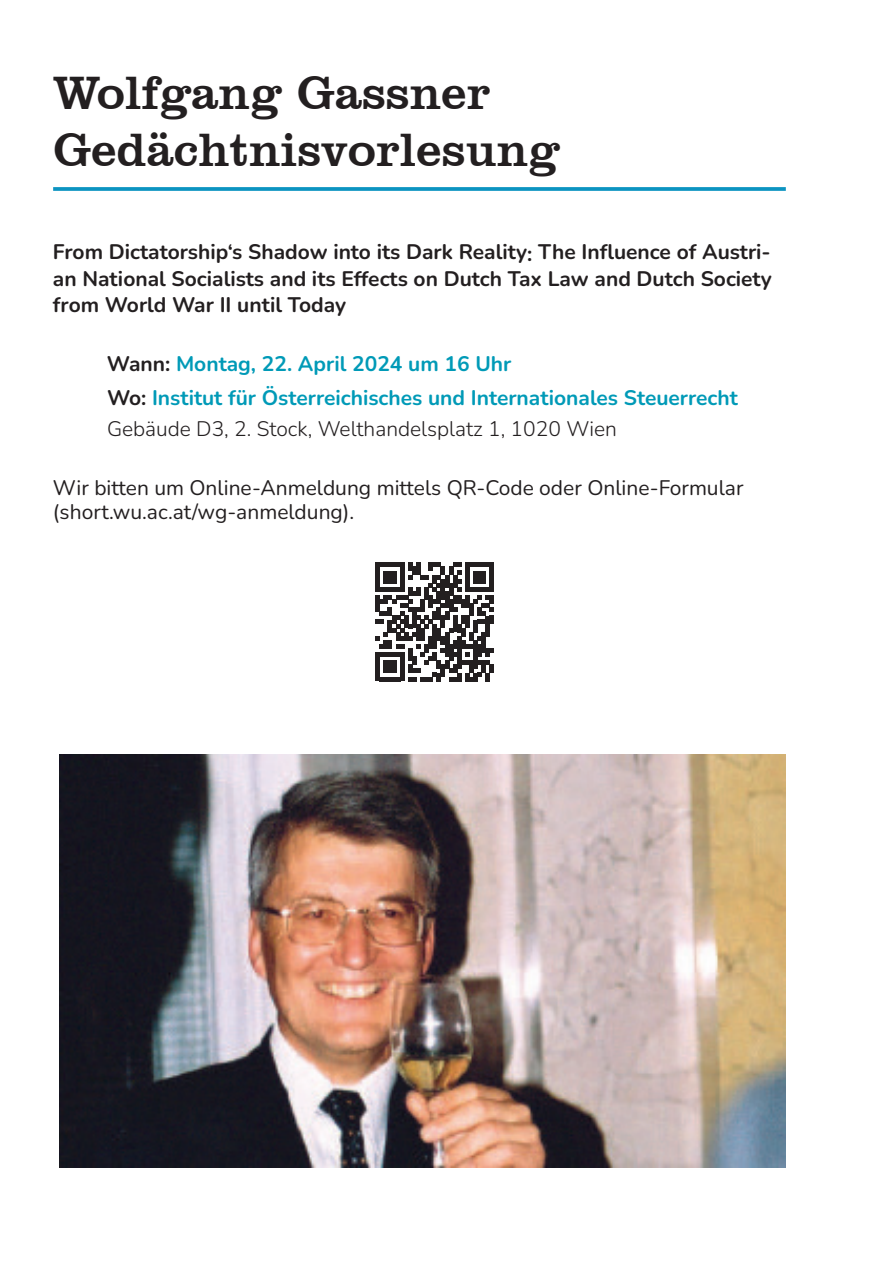
<style>
.page{position:relative;width:893px;height:1263px;background:#fff}
.page>*{position:absolute;margin:0;border:0;box-sizing:border-box;transform-origin:0 0}
.t1{font:48px "Clarendon BT";color:#231f20}
.t2{font:700 21px "Nunito";color:#231f20}
.t3{font:700 21px "Nunito";color:#009ab7}
.t4{font:21px "Nunito";color:#231f20}
.t5{font:300 21px "Nunito";color:#231f20}
.s1{color:#231f20}
</style>
<div class="page">
<svg style="left:53px;top:187px;width:733px;height:4px;background:#1a9ac4"></svg>
<img style="left:59px;top:754px;width:727px;height:413px">
<svg style="left:376px;top:563px;width:118px;height:118px"></svg>
<p class="t1" style="left:53px;top:63px;width:439px">Wolfgang Gassner</p>
<p class="t1" style="left:53px;top:120px;width:508px">Gedächtnisvorlesung</p>
<p class="t2" style="left:53px;top:238px;width:719px">From Dictatorship‘s Shadow into its Dark Reality: The Influence of Austri-</p>
<p class="t2" style="left:53px;top:264px;width:720px">an National Socialists and its Effects on Dutch Tax Law and Dutch Society</p>
<p class="t2" style="left:53px;top:291px;width:295px">from World War II until Today</p>
<p class="t3" style="left:107px;top:350px;width:406px"><span class="s1">Wann:</span> Montag, 22. April 2024 um 16 Uhr</p>
<p class="t3" style="left:107px;top:384px;width:632px"><span class="s1">Wo:</span> Institut für Österreichisches und Internationales Steuerrecht</p>
<p class="t5" style="left:107px;top:415px;width:512px">Gebäude D3, 2. Stock, Welthandelsplatz 1, 1020 Wien</p>
<p class="t4" style="left:53px;top:474px;width:692px">Wir bitten um Online-Anmeldung mittels QR-Code oder Online-Formular</p>
<p class="t4" style="left:53px;top:498px;width:303px">(short.wu.ac.at/wg-anmeldung).</p>
</div>
